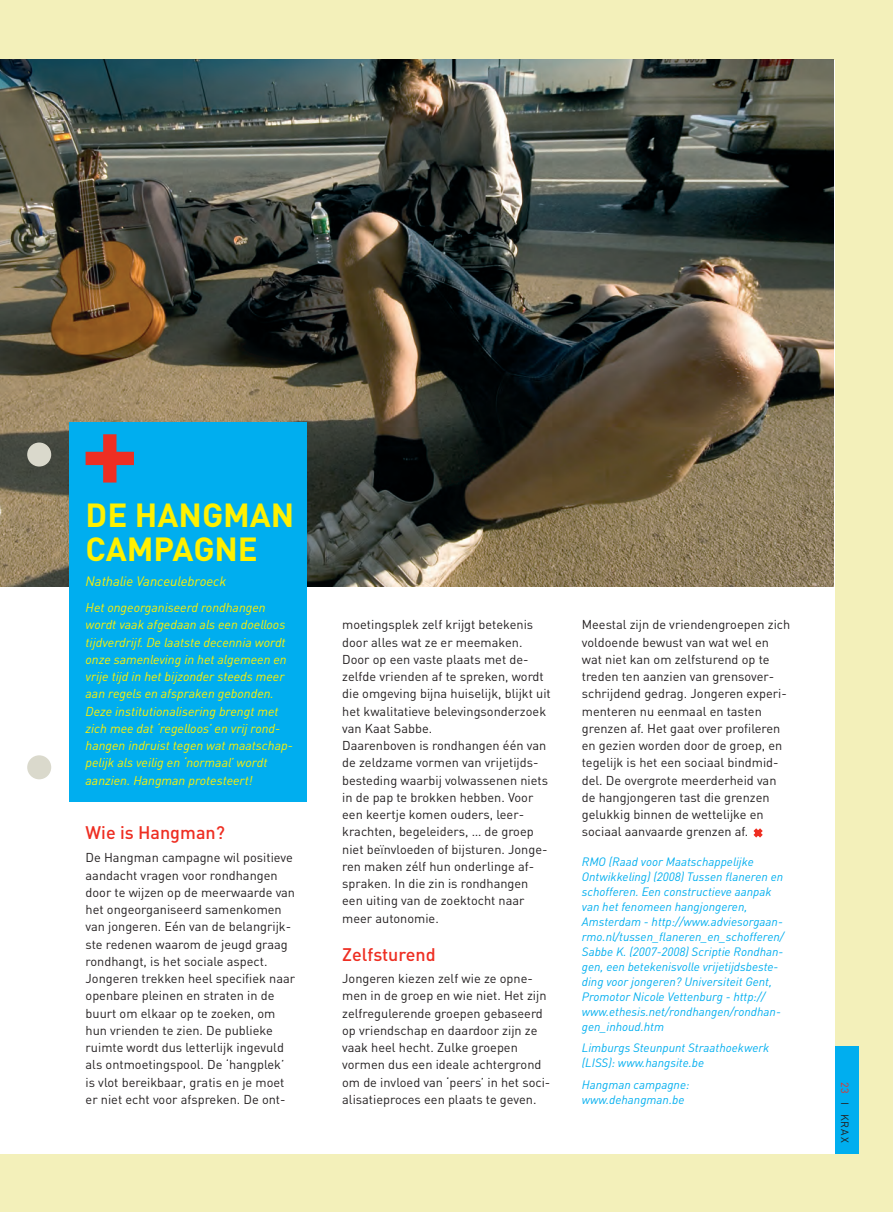
<style>
.page{position:relative;width:893px;height:1212px;background:#fff}
.page>*{position:absolute;margin:0;border:0;box-sizing:border-box;transform-origin:0 0}
.Tussentitel{font:700 33px/34.5px "DIN";color:#fff101}
.Tussentitel-2{font:500 18px "DIN";color:#ee2e22}
.BODY{font:italic 13.5px "DIN Pro";color:#fff101}
.BODY-2{font:12.75px/17.2px "DIN";color:#231f20}
.BODY-3{font:italic 12.75px/17.2px "DIN Pro";color:#fff101}
.links_onderaan{font:italic 12px/15px "DIN Pro";color:#00aeef}
.t1{font:10.5px "DIN";letter-spacing:.1em;color:#231f20}
.s1{color:#ee2e22}
</style>
<div class="page">
<hr style="left:0;top:0;width:1px;height:1211px;background:#f3f0ba">
<hr style="left:0;top:60px;width:1px;height:1093px;background:#fff">
<div style="left:1px;top:0;width:892px;height:1211px;background:#f3f0ba"></div>
<div style="left:834px;top:1046px;width:24px;height:107px;background:#00aeef"></div>
<div style="left:1px;top:60px;width:833px;height:1093px;background:#fff"></div>
<img style="left:1px;top:60px;width:833px;height:526px">
<svg style="left:753px;top:828px;width:10px;height:10px"></svg>
<div style="left:69px;top:422px;width:237px;height:379px;background:#00aeef"></div>
<svg style="left:86px;top:434px;width:48px;height:48px"></svg>
<div style="left:27px;top:442px;width:24px;height:24px;background:#dad9cc;border-radius:50%"></div>
<div style="left:27px;top:755px;width:24px;height:24px;background:#dad9cc;border-radius:50%"></div>
<p class="Tussentitel" style="left:86px;top:496px;width:210px">DE HANGMAN<br>CAMPAGNE</p>
<p class="BODY" style="left:86px;top:573px;width:142px">Nathalie Vanceulebroeck</p>
<p class="BODY-3" style="left:86px;top:598px;width:209px">Het ongeorganiseerd rondhangen wordt vaak afgedaan als een doelloos tijdverdrijf. De laatste decennia wordt onze samenleving in het algemeen en vrije tijd in het bijzonder steeds meer aan regels en afspraken gebonden.<br>Deze institutionalisering brengt met zich mee dat ‘regelloos’ en vrij rond&shy;hangen indruist tegen wat maatschap&shy;pelijk als veilig en ‘normaal’ wordt aanzien. Hangman protesteert!</p>
<p class="Tussentitel-2" style="left:86px;top:820px;width:141px">Wie is Hangman?</p>
<p class="BODY-2" style="left:86px;top:849px;width:211px">De Hangman campagne wil positieve aandacht vragen voor rondhangen door te wijzen op de meerwaarde van het ongeorganiseerd samenkomen van jongeren. Eén van de belangrijk&shy;ste redenen waarom de jeugd graag rondhangt, is het sociale aspect.<br>Jongeren trekken heel specifiek naar openbare pleinen en straten in de buurt om elkaar op te zoeken, om hun vrienden te zien. De publieke ruimte wordt dus letterlijk ingevuld als ontmoetingspool. De ‘hangplek’ is vlot bereikbaar, gratis en je moet er niet echt voor afspreken. De ont-</p>
<p class="BODY-2" style="left:342px;top:616px;width:210px">moetingsplek zelf krijgt betekenis door alles wat ze er meemaken.<br>Door op een vaste plaats met de&shy;zelfde vrienden af te spreken, wordt die omgeving bijna huiselijk, blijkt uit het kwalitatieve belevingsonderzoek van Kaat Sabbe.</p>
<p class="BODY-2" style="left:342px;top:737px;width:207px">Daarenboven is rondhangen één van de zeldzame vormen van vrijetijds&shy;besteding waarbij volwassenen niets in de pap te brokken hebben. Voor een keertje komen ouders, leer&shy;krachten, begeleiders, … de groep niet beïnvloeden of bijsturen. Jonge&shy;ren maken zélf hun onderlinge af&shy;spraken. In die zin is rondhangen een uiting van de zoektocht naar meer autonomie.</p>
<p class="Tussentitel-2" style="left:342px;top:942px;width:95px">Zelfsturend</p>
<p class="BODY-2" style="left:342px;top:970px;width:210px">Jongeren kiezen zelf wie ze opne&shy;men in de groep en wie niet. Het zijn zelfregulerende groepen gebaseerd op vriendschap en daardoor zijn ze vaak heel hecht. Zulke groepen vormen dus een ideale achtergrond om de invloed van ‘peers’ in het soci&shy;alisatieproces een plaats te geven.</p>
<p class="BODY-2" style="left:582px;top:616px;width:210px">Meestal zijn de vriendengroepen zich voldoende bewust van wat wel en wat niet kan om zelfsturend op te treden ten aanzien van grensover&shy;schrijdend gedrag. Jongeren experi&shy;menteren nu eenmaal en tasten grenzen af. Het gaat over profileren en gezien worden door de groep, en tegelijk is het een sociaal bindmid&shy;del. De overgrote meerderheid van de hangjongeren tast die grenzen gelukkig binnen de wettelijke en sociaal aanvaarde grenzen af. <span class="s1">×</span></p>
<p class="links_onderaan" style="left:582px;top:854px;width:204px">RMO (Raad voor Maatschappelijke Ontwikkeling) (2008) Tussen flaneren en schofferen. Een constructieve aanpak van het fenomeen hangjongeren, Amsterdam - http://www.adviesorgaan&shy;rmo.nl/tussen_flaneren_en_schofferen/</p>
<p class="links_onderaan" style="left:582px;top:944px;width:203px">Sabbe K. (2007-2008) Scriptie Rondhan&shy;gen, een betekenisvolle vrijetijdsbeste&shy;ding voor jongeren? Universiteit Gent, Promotor Nicole Vettenburg - http:// www.ethesis.net/rondhangen/rondhan&shy;gen_inhoud.htm</p>
<p class="links_onderaan" style="left:582px;top:1040px;width:189px">Limburgs Steunpunt Straathoekwerk (LISS): www.hangsite.be</p>
<p class="links_onderaan" style="left:582px;top:1076px;width:109px">Hangman campagne: www.dehangman.be</p>
<p class="t1" style="left:851px;top:1081px;width:62px;rotate:90deg"><span class="s1">23</span> I KRAX</p>
</div>
